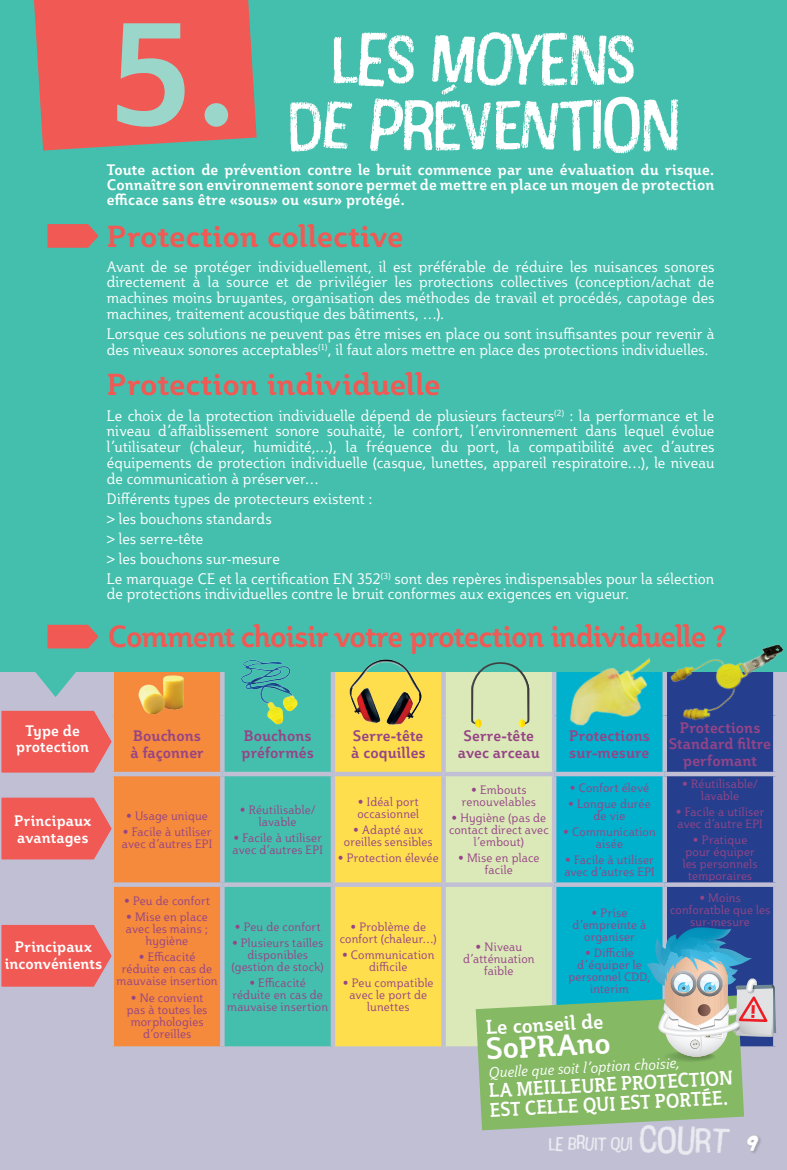
<style>
.page{position:relative;width:787px;height:1170px;background:#fff}
.page>*{position:absolute;margin:0;border:0;box-sizing:border-box;transform-origin:0 0}
.t1{font:700 143.55px "Plume Da Ma";color:#9bd6cb}
.t2{font:78px "Cotton";letter-spacing:-.01em;color:#fff}
.t3{font:700 30px "Plume Da Ma";letter-spacing:-.01em;color:#f05954}
.t4{font:700 30px "Plume Da Ma";letter-spacing:-.035em;color:#f05954;scale:.95 1}
.t5{font:700 29.7px "Plume Da Ma";color:#fff;scale:.95 1}
.t6{font:20.7px "Cotton";letter-spacing:-.01em;color:#eaeaf1}
.t7{font:700 19.8px "Plume Da Ma";color:#fff;scale:.95 1}
.t8{font:700 19.5px/19.5px "Plume Da Ma";color:#fff;scale:.87 1}
.t9{font:15px/15.8px "Plume Da Ma";letter-spacing:.01em;color:#fff;text-align:justify;scale:.95 1}
.t10{font:700 15px/16.5px "Plume Da Ma";letter-spacing:.01em;color:#fff;text-align:center;scale:.95 1}
.t11{font:700 15px/16.5px "Plume Da Ma";letter-spacing:.01em;color:#964486;scale:.95 1}
.t12{font:italic 14.85px "Plume Da Ma";color:#fff;scale:.95 1}
.t13{font:12px/12px "Plume Da Ma";letter-spacing:.015em;color:#964486;text-align:center;scale:.95 1}
.s1{font-size:41.1px}
.s2{font-family:"Bada Boom BB";font-size:21px;color:#bcbdc0}
</style>
<div class="page">
<div style="left:0;top:663px;width:787px;height:506px;background:#c0bfd4"></div>
<div style="left:114px;top:671px;width:106px;height:375px;background:#f5893c"></div>
<div style="left:224px;top:671px;width:107px;height:375px;background:#45bfad"></div>
<div style="left:335px;top:671px;width:106px;height:375px;background:#ffde4e"></div>
<div style="left:446px;top:671px;width:106px;height:375px;background:#dbe9b8"></div>
<div style="left:556px;top:755px;width:106px;height:172px;background:#00b1cd"></div>
<div style="left:667px;top:732px;width:106px;height:195px;background:#253f8e"></div>
<svg style="left:220px;top:671px;width:4px;height:44px"></svg>
<svg style="left:220px;top:715px;width:4px;height:56px"></svg>
<svg style="left:773px;top:732px;width:1px;height:39px"></svg>
<svg style="left:220px;top:776px;width:4px;height:106px"></svg>
<svg style="left:773px;top:776px;width:3px;height:106px"></svg>
<svg style="left:220px;top:886px;width:3px;height:160px"></svg>
<svg style="left:773px;top:886px;width:4px;height:147px"></svg>
<svg style="left:112px;top:882px;width:110px;height:4px"></svg>
<svg style="left:222px;top:882px;width:111px;height:4px"></svg>
<svg style="left:333px;top:882px;width:110px;height:4px"></svg>
<svg style="left:443px;top:882px;width:109px;height:4px"></svg>
<svg style="left:554px;top:882px;width:110px;height:4px"></svg>
<svg style="left:664px;top:882px;width:112px;height:4px"></svg>
<div style="left:109px;top:771px;width:113px;height:5px;background:#c0bfd4"></div>
<div style="left:222px;top:771px;width:111px;height:5px;background:#c0bfd4"></div>
<div style="left:333px;top:771px;width:110px;height:5px;background:#c0bfd4"></div>
<div style="left:443px;top:771px;width:111px;height:5px;background:#c0bfd4"></div>
<div style="left:554px;top:771px;width:110px;height:5px;background:#c0bfd4"></div>
<div style="left:664px;top:771px;width:113px;height:5px;background:#c0bfd4"></div>
<svg style="left:1px;top:710px;width:113px;height:63px;background:#ea6563"></svg>
<svg style="left:1px;top:797px;width:111px;height:63px;background:#ea6361"></svg>
<svg style="left:1px;top:925px;width:111px;height:62px;background:#eb625f"></svg>
<div style="left:0;top:0;width:787px;height:671px;background:#45bfad"></div>
<svg style="left:23px;top:671px;width:66px;height:26px"></svg>
<svg style="left:34px;top:0;width:222px;height:150px;background:#e3605a"></svg>
<svg style="left:47px;top:224px;width:52px;height:24px"></svg>
<svg style="left:47px;top:624px;width:52px;height:24px"></svg>
<img style="left:135px;top:672px;width:55px;height:45px">
<img style="left:346px;top:659px;width:80px;height:68px">
<img style="left:240px;top:659px;width:59px;height:69px">
<svg style="left:471px;top:662px;width:58px;height:65px;background:#bbd6a9"></svg>
<div style="left:746px;top:1134px;width:16px;height:19px;background:#231f20;opacity:.2"></div>
<img style="left:553px;top:658px;width:110px;height:97px">
<img style="left:658px;top:644px;width:129px;height:88px">
<svg style="left:476px;top:927px;width:300px;height:203px;background:#86b997"></svg>
<svg style="left:639px;top:708px;width:40px;height:44px;background:#2090ba"></svg>
<h1 class="t1" style="left:111px;top:-18px;width:130px">5.</h1>
<h2 class="t2" style="left:332px;top:11px;width:304px">LES MOYENS</h2>
<h2 class="t2" style="left:288px;top:77px;width:333px">DE PRÉVENTION</h2>
<p class="t10" style="left:107px;top:191px;width:315px">efficace sans être «sous» ou «sur» protégé.</p>
<p class="t10" style="left:107px;top:162px;width:641px;line-height:15px;text-align:left">Toute action de prévention contre le bruit commence par une évaluation du risque.<br>Connaître son environnement sonore permet de mettre en place un moyen de protection</p>
<h3 class="t3" style="left:107px;top:216px;width:298px">Protection collective</h3>
<p class="t9" style="left:107px;top:258px;width:641px">Avant de se protéger individuellement, il est préférable de réduire les nuisances sonores directement à la source et de privilégier les protections collectives (conception/achat de machines moins bruyantes, organisation des méthodes de travail et procédés, capotage des machines, traitement acoustique des bâtiments, …).</p>
<p class="t9" style="left:107px;top:325px;width:641px">Lorsque ces solutions ne peuvent pas être mises en place ou sont insuffisantes pour revenir à des niveaux sonores acceptables<sup>(1)</sup>, il faut alors mettre en place des protections individuelles.</p>
<h3 class="t3" style="left:107px;top:365px;width:335px">Protection individuelle</h3>
<p class="t9" style="left:107px;top:407px;width:641px">Le choix de la protection individuelle dépend de plusieurs facteurs<sup>(2)</sup> : la performance et le niveau d’affaiblissement sonore souhaité, le confort, l’environnement dans lequel évolue l’utilisateur (chaleur, humidité,…), la fréquence du port, la compatibilité avec d’autres équipements de protection individuelle (casque, lunettes, appareil respiratoire…), le niveau de communication à préserver…</p>
<p class="t9" style="left:107px;top:488px;width:641px;line-height:20px;text-align:left">Différents types de protecteurs existent :<br>&gt; les bouchons standards<br>&gt; les serre-tête<br>&gt; les bouchons sur-mesure<br>Le marquage CE et la certification EN 352<sup>(3)</sup> sont des repères indispensables pour la sélection</p>
<p class="t9" style="left:107px;top:586px;width:551px">de protections individuelles contre le bruit conformes aux exigences en vigueur.</p>
<h3 class="t4" style="left:108px;top:617px;width:653px">Comment choisir votre protection individuelle ?</h3>
<p class="t10" style="left:16px;top:721px;width:78px">Type de protection</p>
<p class="t10" style="left:14px;top:812px;width:83px;text-align:left">Principaux avantages</p>
<p class="t11" style="left:130px;top:727px;width:78px">Bouchons à façonner</p>
<p class="t11" style="left:242px;top:727px;width:77px">Bouchons préformés</p>
<p class="t11" style="left:351px;top:727px;width:80px">Serre-tête à coquilles</p>
<p class="t11" style="left:458px;top:727px;width:88px;text-align:center">Serre-tête avec arceau</p>
<p class="t11" style="left:569px;top:727px;width:86px">Protections sur-mesure</p>
<p class="t11" style="left:669px;top:719px;width:109px;text-align:center">Protections<br>Standard filtre perfomant</p>
<p class="t13" style="left:126px;top:809px;width:87px">• Usage unique</p>
<p class="t13" style="left:122px;top:825px;width:96px;text-align:left">• Facile à utiliser avec d’autres EPI</p>
<p class="t13" style="left:240px;top:803px;width:81px">• Réutilisable/ lavable</p>
<p class="t13" style="left:232px;top:831px;width:96px;text-align:left">• Facile à utiliser avec d’autres EPI</p>
<p class="t13" style="left:357px;top:795px;width:67px;text-align:left">• Idéal port occasionnel</p>
<p class="t13" style="left:344px;top:823px;width:95px">• Adapté aux oreilles sensibles</p>
<p class="t13" style="left:338px;top:851px;width:108px">• Protection élevée</p>
<p class="t13" style="left:462px;top:783px;width:79px">• Embouts renouvelables</p>
<p class="t13" style="left:449px;top:811px;width:106px">• Hygiène (pas de contact direct avec l’embout)</p>
<p class="t13" style="left:458px;top:851px;width:87px">• Mise en place facile</p>
<p class="t13" style="left:569px;top:781px;width:85px">• Confort élevé</p>
<p class="t13" style="left:568px;top:797px;width:88px">• Longue durée de vie</p>
<p class="t13" style="left:563px;top:825px;width:99px">• Communication aisée</p>
<p class="t13" style="left:564px;top:853px;width:96px;text-align:left">• Facile à utiliser avec d’autres EPI</p>
<p class="t13" style="left:682px;top:777px;width:81px">• Réutilisable/ lavable</p>
<p class="t13" style="left:676px;top:805px;width:95px;text-align:left">• Facile a utiliser avec d’autre EPI</p>
<p class="t13" style="left:682px;top:833px;width:80px">• Pratique pour équiper les personnels temporaires</p>
<p class="t10" style="left:5px;top:938px;width:104px">Principaux inconvénients</p>
<p class="t13" style="left:124px;top:894px;width:92px">• Peu de confort</p>
<p class="t13" style="left:126px;top:910px;width:88px">• Mise en place avec les mains ; hygiène</p>
<p class="t13" style="left:116px;top:950px;width:108px">• Efficacité<br>réduite en cas de mauvaise insertion</p>
<p class="t13" style="left:127px;top:991px;width:86px">• Ne convient pas à toutes les morphologies d’oreilles</p>
<p class="t13" style="left:235px;top:920px;width:92px">• Peu de confort</p>
<p class="t13" style="left:231px;top:936px;width:99px">• Plusieurs tailles disponibles (gestion de stock)</p>
<p class="t13" style="left:227px;top:976px;width:108px">• Efficacité<br>réduite en cas de mauvaise insertion</p>
<p class="t13" style="left:340px;top:920px;width:104px">• Problème de confort (chaleur…)</p>
<p class="t13" style="left:342px;top:948px;width:99px">• Communication difficile</p>
<p class="t13" style="left:343px;top:976px;width:97px">• Peu compatible avec le port de lunettes</p>
<p class="t13" style="left:463px;top:940px;width:77px">• Niveau d’atténuation faible</p>
<p class="t13" style="left:572px;top:906px;width:79px">• Prise d’empreinte à organiser</p>
<p class="t13" style="left:568px;top:946px;width:88px">• Difficile d’équiper le personnel CDD, interim</p>
<p class="t13" style="left:670px;top:891px;width:107px">• Moins conforatble que les sur-mesure</p>
<h3 class="t7" style="left:485px;top:1014px;width:126px;rotate:-3deg">Le conseil de</h3>
<h3 class="t5" style="left:486px;top:1029px;width:132px;rotate:-3deg">SoPRAno</h3>
<p class="t12" style="left:487px;top:1062px;width:203px;rotate:-3deg">Quelle que soit l’option choisie,</p>
<h3 class="t8" style="left:488px;top:1080px;width:282px;rotate:-3deg">LA MEILLEURE PROTECTION<br>EST CELLE QUI EST PORTÉE.</h3>
<h3 class="t6" style="left:549px;top:1130px;width:210px">LE BRUIT QUI <span class="s1">COURT</span> <span class="s2">9</span></h3>
</div>
